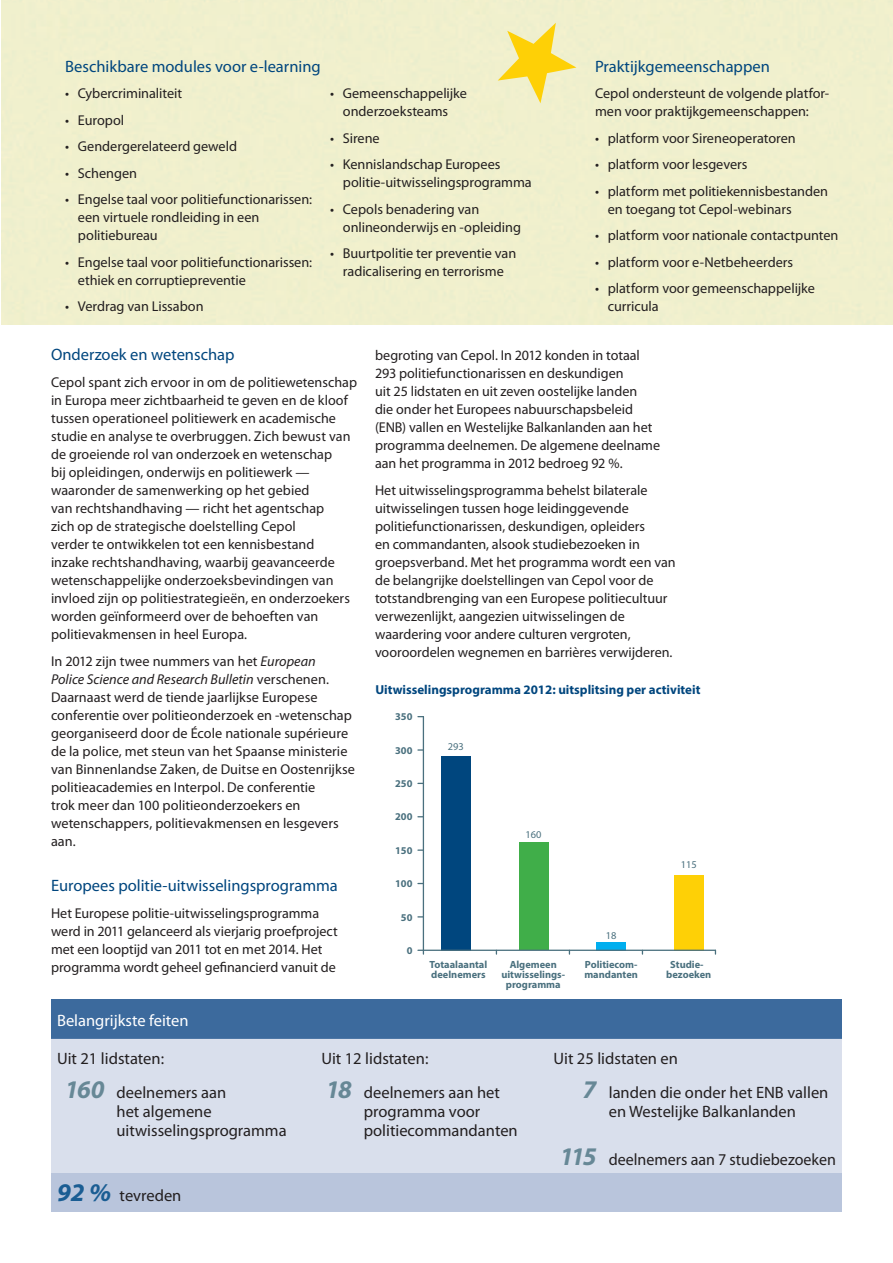
<style>
.page{position:relative;width:893px;height:1263px;background:#fff}
.page>*{position:absolute;margin:0;border:0;box-sizing:border-box;transform-origin:0 0}
.table_highlight{font:italic 700 25.5px "Myriad Pro";letter-spacing:-.06em;color:#678896}
.t1{font:16.5px/19px "Myriad Pro";color:#231f20}
.Subhead{font:16.5px "Myriad Pro";color:#00467e}
.Tabel_heading{font:16.5px "Myriad Pro";color:#fff}
.Body_text{font:14.25px/18px "Myriad Pro";color:#231f20}
.Body_text_bullet{font:14.25px/18px "Myriad Pro";color:#231f20}
.t2{font:700 13.05px "Myriad Pro";color:#00467e}
.t3{font:700 10.35px/9.8px "Myriad Pro";color:#4a707e;text-align:center}
.t4{font:10.35px "Myriad Pro";color:#4a707e}
.s1{font-style:italic}
.s2{font-weight:700;font-style:italic;font-size:25.5px;color:#1a5d93}
</style>
<div class="page">
<div style="left:51px;top:999px;width:791px;height:40px;background:#3c6a9d"></div>
<div style="left:51px;top:1039px;width:791px;height:134px;background:#d9dfec"></div>
<div style="left:51px;top:1173px;width:791px;height:39px;background:#b9c5dc"></div>
<hr style="left:423px;top:717px;width:1px;height:233px;background:#4a707e">
<div style="left:441px;top:756px;width:30px;height:194px;background:#00467e"></div>
<div style="left:519px;top:842px;width:29px;height:108px;background:#40ae49"></div>
<div style="left:596px;top:942px;width:30px;height:8px;background:#00aeef"></div>
<div style="left:674px;top:875px;width:29px;height:75px;background:#fed006"></div>
<hr style="left:423px;top:950px;width:292px;height:1px;background:#4a707e">
<svg style="left:498px;top:23px;width:78px;height:80px;background:#f4e489"></svg>
<p class="Subhead" style="left:65px;top:57px;width:257px">Beschikbare modules voor e-learning</p>
<p class="Body_text_bullet" style="left:65px;top:85px;width:118px">• Cybercriminaliteit</p>
<p class="Body_text_bullet" style="left:65px;top:111px;width:61px">• Europol</p>
<p class="Body_text_bullet" style="left:65px;top:138px;width:173px">• Gendergerelateerd geweld</p>
<p class="Body_text_bullet" style="left:65px;top:164px;width:73px">• Schengen</p>
<p class="Body_text_bullet" style="left:78px;top:191px;width:236px;text-indent:-13px">• Engelse taal voor politiefunctionarissen: een virtuele rondleiding in een politiebureau</p>
<p class="Body_text_bullet" style="left:78px;top:253px;width:236px;text-indent:-13px">• Engelse taal voor politiefunctionarissen: ethiek en corruptiepreventie</p>
<p class="Body_text_bullet" style="left:65px;top:298px;width:140px">• Verdrag van Lissabon</p>
<p class="Body_text_bullet" style="left:330px;top:85px;width:138px;text-align:center">• Gemeenschappelijke onderzoeksteams</p>
<p class="Body_text_bullet" style="left:330px;top:129px;width:51px">• Sirene</p>
<p class="Body_text_bullet" style="left:343px;top:156px;width:190px;text-indent:-13px">• Kennislandschap Europees politie-uitwisselingsprogramma</p>
<p class="Body_text_bullet" style="left:343px;top:200px;width:180px;text-indent:-13px">• Cepols benadering van onlineonderwijs en -opleiding</p>
<p class="Body_text_bullet" style="left:330px;top:245px;width:188px;text-align:center">• Buurtpolitie ter preventie van radicalisering en terrorisme</p>
<p class="Subhead" style="left:595px;top:57px;width:176px">Praktijkgemeenschappen</p>
<p class="Body_text_bullet" style="left:595px;top:85px;width:236px">Cepol ondersteunt de volgende platfor&shy;men voor praktijkgemeenschappen:</p>
<p class="Body_text_bullet" style="left:595px;top:129px;width:202px">• platform voor Sireneoperatoren</p>
<p class="Body_text_bullet" style="left:595px;top:156px;width:154px">• platform voor lesgevers</p>
<p class="Body_text_bullet" style="left:608px;top:182px;width:222px;text-indent:-13px">• platform met politiekennisbestanden en toegang tot Cepol-webinars</p>
<p class="Body_text_bullet" style="left:595px;top:227px;width:245px">• platform voor nationale contactpunten</p>
<p class="Body_text_bullet" style="left:595px;top:253px;width:200px">• platform voor e-Netbeheerders</p>
<p class="Body_text_bullet" style="left:608px;top:280px;width:209px;text-indent:-13px">• platform voor gemeenschappelijke curricula</p>
<p class="Subhead" style="left:51px;top:345px;width:185px">Onderzoek en wetenschap</p>
<p class="Body_text" style="left:51px;top:374px;width:307px">Cepol spant zich ervoor in om de politiewetenschap in Europa meer zichtbaarheid te geven en de kloof tussen operationeel politiewerk en academische studie en analyse te overbruggen. Zich bewust van de groeiende rol van onderzoek en wetenschap<br>bij opleidingen, onderwijs en politiewerk — waaronder de samenwerking op het gebied<br>van rechtshandhaving — richt het agentschap<br>zich op de strategische doelstelling Cepol<br>verder te ontwikkelen tot een kennisbestand<br>inzake rechtshandhaving, waarbij geavanceerde wetenschappelijke onderzoeksbevindingen van invloed zijn op politiestrategieën, en onderzoekers worden geïnformeerd over de behoeften van politievakmensen in heel Europa.</p>
<p class="Body_text" style="left:51px;top:653px;width:305px">In 2012 zijn twee nummers van het <span class="s1">European<br>Police Science and Research Bulletin</span> verschenen.<br>Daarnaast werd de tiende jaarlijkse Europese conferentie over politieonderzoek en -wetenschap georganiseerd door de École nationale supérieure de la police, met steun van het Spaanse ministerie van Binnenlandse Zaken, de Duitse en Oostenrijkse politieacademies en Interpol. De conferentie<br>trok meer dan 100 politieonderzoekers en wetenschappers, politievakmensen en lesgevers aan.</p>
<p class="Subhead" style="left:51px;top:876px;width:288px">Europees politie-uitwisselingsprogramma</p>
<p class="Body_text" style="left:51px;top:905px;width:288px">Het Europese politie-uitwisselingsprogramma werd in 2011 gelanceerd als vierjarig proefproject met een looptijd van 2011 tot en met 2014. Het programma wordt geheel gefinancierd vanuit de</p>
<p class="Body_text" style="left:375px;top:347px;width:287px">begroting van Cepol. In 2012 konden in totaal 293 politiefunctionarissen en deskundigen<br>uit 25 lidstaten en uit zeven oostelijke landen<br>die onder het Europees nabuurschapsbeleid (ENB) vallen en Westelijke Balkanlanden aan het programma deelnemen. De algemene deelname aan het programma in 2012 bedroeg 92 %.</p>
<p class="Body_text" style="left:375px;top:482px;width:302px">Het uitwisselingsprogramma behelst bilaterale uitwisselingen tussen hoge leidinggevende politiefunctionarissen, deskundigen, opleiders<br>en commandanten, alsook studiebezoeken in groepsverband. Met het programma wordt een van de belangrijke doelstellingen van Cepol voor de totstandbrenging van een Europese politiecultuur verwezenlijkt, aangezien uitwisselingen de waardering voor andere culturen vergroten, vooroordelen wegnemen en barrières verwijderen.</p>
<p class="t2" style="left:375px;top:681px;width:327px">Uitwisselingsprogramma 2012: uitsplitsing per activiteit</p>
<p class="t3" style="left:395px;top:711px;width:19px">350</p>
<p class="t3" style="left:395px;top:745px;width:19px">300</p>
<p class="t3" style="left:395px;top:778px;width:19px">250</p>
<p class="t3" style="left:395px;top:812px;width:19px">200</p>
<p class="t3" style="left:395px;top:845px;width:19px">150</p>
<p class="t3" style="left:395px;top:879px;width:19px">100</p>
<p class="t3" style="left:401px;top:912px;width:13px">50</p>
<p class="t3" style="left:407px;top:945px;width:7px">0</p>
<p class="t4" style="left:448px;top:740px;width:18px">293</p>
<p class="t4" style="left:525px;top:828px;width:18px">160</p>
<p class="t3" style="left:430px;top:959px;width:59px;text-align:left">Totaalaantal deelnemers</p>
<p class="t3" style="left:501px;top:959px;width:65px">Algemeen uitwisselings&shy;programma</p>
<p class="t4" style="left:606px;top:929px;width:12px">18</p>
<p class="t3" style="left:584px;top:959px;width:55px;text-align:left">Politiecom&shy;mandanten</p>
<p class="t4" style="left:681px;top:858px;width:18px">115</p>
<p class="t3" style="left:666px;top:959px;width:47px">Studie&shy;bezoeken</p>
<p class="Tabel_heading" style="left:57px;top:1011px;width:133px">Belangrijkste feiten</p>
<p class="t1" style="left:57px;top:1049px;width:109px">Uit 21 lidstaten:</p>
<p class="t1" style="left:321px;top:1049px;width:109px">Uit 12 lidstaten:</p>
<p class="t1" style="left:553px;top:1049px;width:126px">Uit 25 lidstaten en</p>
<p class="table_highlight" style="left:65px;top:1073px;width:41px">160</p>
<p class="t1" style="left:117px;top:1083px;width:172px">deelnemers aan<br>het algemene uitwisselingsprogramma</p>
<p class="table_highlight" style="left:326px;top:1073px;width:28px">18</p>
<p class="t1" style="left:364px;top:1083px;width:155px">deelnemers aan het programma voor politiecommandanten</p>
<p class="table_highlight" style="left:583px;top:1073px;width:15px">7</p>
<p class="t1" style="left:609px;top:1083px;width:221px">landen die onder het ENB vallen en Westelijke Balkanlanden</p>
<p class="table_highlight" style="left:560px;top:1140px;width:39px">115</p>
<p class="t1" style="left:609px;top:1150px;width:229px">deelnemers aan 7 studiebezoeken</p>
<p class="t1" style="left:57px;top:1186px;width:126px"><span class="s2">92 %</span> tevreden</p>
</div>
